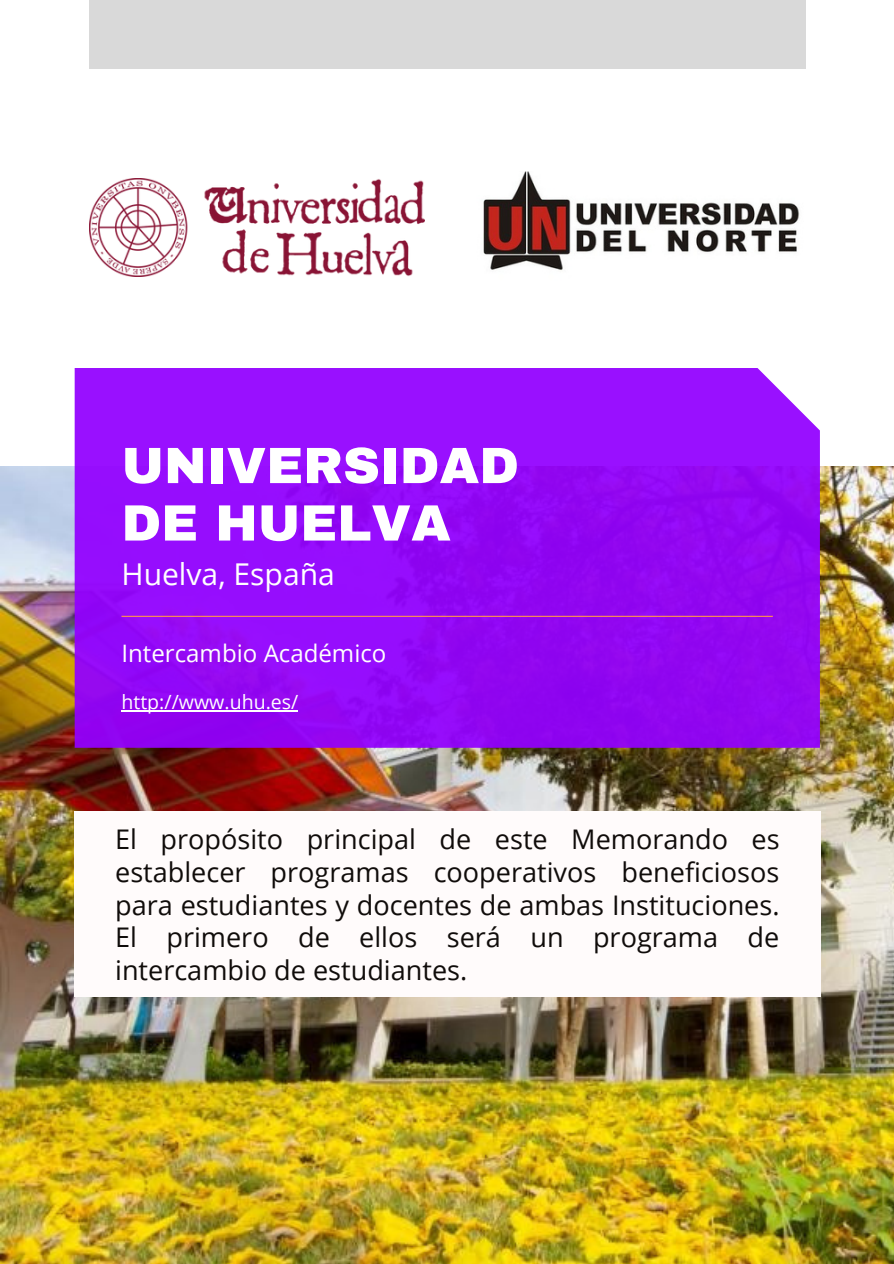
<style>
.page{position:relative;width:894px;height:1264px;background:#fff}
.page>*{position:absolute;margin:0;border:0;box-sizing:border-box;transform-origin:0 0}
.t1{font:900 51px/57.4px "Archivo";color:#fff}
.t2{font:30px "Open Sans";color:#fff}
.t3{font:27px/32.7px "Open Sans";color:#100c0a;text-align:justify}
.t4{font:24px "Open Sans";color:#fff}
.t5{font:19.5px "Open Sans";color:#fff}
</style>
<div class="page">
<img style="left:0;top:467px;width:893px;height:796px">
<div style="left:89px;top:0;width:717px;height:69px;background:#d9d9d9"></div>
<img style="left:483px;top:171px;width:317px;height:99px">
<div style="left:75px;top:811px;width:745px;height:185px;background:#fffbfb"></div>
<svg style="left:75px;top:368px;width:744px;height:379px;fill:#960bf9"></svg>
<hr style="left:121px;top:615px;width:651px;height:2px;background:#ff914d">
<img style="left:89px;top:178px;width:335px;height:98px">
<hr style="left:121px;top:710px;width:177px;height:1px;background:#fff">
<p class="t1" style="left:121px;top:437px;width:399px">UNIVERSIDAD<br>DE HUELVA</p>
<p class="t2" style="left:121px;top:552px;width:215px">Huelva, España</p>
<p class="t4" style="left:121px;top:636px;width:266px">Intercambio Académico</p>
<p class="t5" style="left:121px;top:688px;width:178px">http://www.uhu.es/</p>
<p class="t3" style="left:115px;top:822px;width:666px">El propósito principal de este Memorando es establecer programas cooperativos beneficiosos para estudiantes y docentes de ambas Instituciones.<br>El primero de ellos será un programa de intercambio de estudiantes.</p>
</div>
